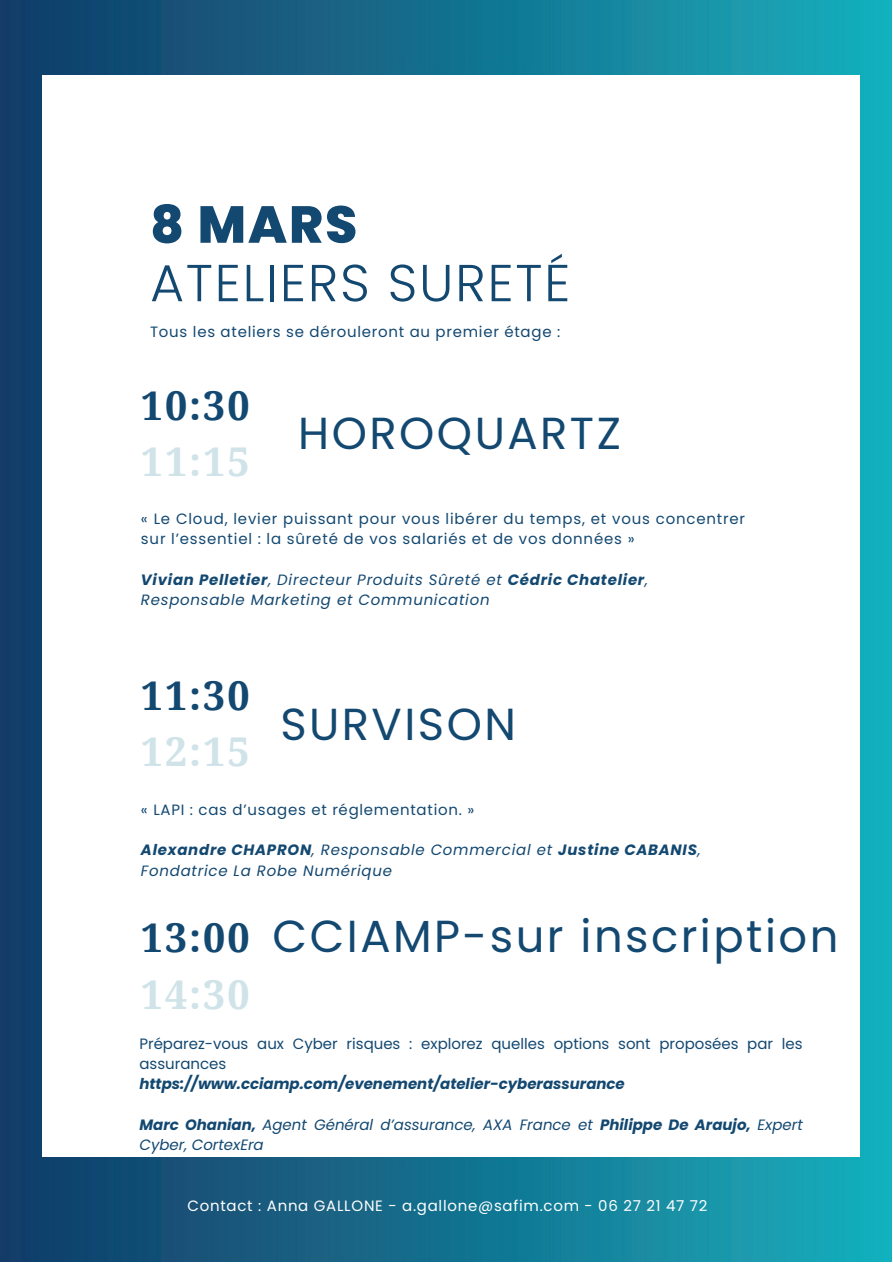
<style>
.page{position:relative;width:893px;height:1264px;background:#fff}
.page>*{position:absolute;margin:0;border:0;box-sizing:border-box;transform-origin:0 0}
.t1{font:300 51.9px "Poppins";letter-spacing:.035em;color:#134871}
.t2{font:800 51.9px "Poppins";color:#134871}
.t3{font:44.85px "Poppins";letter-spacing:.055em;color:#134871}
.t4{font:700 39.6px "Droid Serif";letter-spacing:.05em;color:#134871}
.t5{font:700 39.6px "Droid Serif";letter-spacing:.05em;color:#cfe3e8}
.t6{font:15px/20.2px "Poppins";letter-spacing:.05em;color:#134871}
.t7{font:italic 15px/20.2px "Poppins";letter-spacing:.05em;color:#134871}
.t8{font:italic 15px/20.2px "Poppins";color:#134871}
.t9{font:15px/20.2px "Poppins";color:#134871}
.t10{font:italic 700 15px "Poppins";color:#134871}
.t11{font:15px "Poppins";letter-spacing:.05em;color:#fff}
.s1{font-weight:700}
</style>
<div class="page">
<img style="left:0;top:165px;width:891px;height:540px">
<img style="left:0;top:0;width:891px;height:67px">
<img style="left:0;top:67px;width:891px;height:98px">
<img style="left:0;top:705px;width:891px;height:366px">
<img style="left:0;top:1071px;width:891px;height:190px">
<div style="left:42px;top:75px;width:819px;height:1081px;background:#fff"></div>
<h1 class="t2" style="left:150px;top:188px;width:209px">8 MARS</h1>
<h1 class="t1" style="left:150px;top:247px;width:421px">ATELIERS SURETÉ</h1>
<p class="t6" style="left:150px;top:322px;width:411px">Tous les ateliers se dérouleront au premier étage :</p>
<h3 class="t4" style="left:141px;top:383px;width:110px">10:30</h3>
<h3 class="t5" style="left:141px;top:439px;width:110px">11:15</h3>
<h2 class="t3" style="left:298px;top:402px;width:324px">HOROQUARTZ</h2>
<p class="t6" style="left:141px;top:509px;width:605px">« Le Cloud, levier puissant pour vous libérer du temps, et vous concentrer sur l’essentiel : la sûreté de vos salariés et de vos données »</p>
<p class="t7" style="left:141px;top:569px;width:508px"><span class="s1">Vivian Pelletier</span>, Directeur Produits Sûreté et <span class="s1">Cédric Chatelier</span>,<br>Responsable Marketing et Communication</p>
<h3 class="t4" style="left:141px;top:673px;width:110px">11:30</h3>
<h3 class="t5" style="left:141px;top:729px;width:110px">12:15</h3>
<h2 class="t3" style="left:280px;top:693px;width:237px">SURVISON</h2>
<p class="t6" style="left:141px;top:799px;width:335px">« LAPI : cas d’usages et réglementation. »</p>
<p class="t7" style="left:141px;top:840px;width:561px"><span class="s1">Alexandre CHAPRON</span>, Responsable Commercial et <span class="s1">Justine CABANIS</span>,<br>Fondatrice La Robe Numérique</p>
<h3 class="t4" style="left:141px;top:915px;width:110px">13:00</h3>
<h3 class="t5" style="left:141px;top:971px;width:110px">14:30</h3>
<h2 class="t3" style="left:272px;top:905px;width:567px">CCIAMP-sur inscription</h2>
<p class="t9" style="left:139px;top:1033px;width:664px">Préparez-vous aux Cyber risques : explorez quelles options sont proposées par les assurances</p>
<p class="t10" style="left:139px;top:1073px;width:487px">https://www.cciamp.com/evenement/atelier-cyberassurance</p>
<p class="t8" style="left:139px;top:1114px;width:664px"><span class="s1">Marc Ohanian,</span> Agent Général d’assurance, AXA France et <span class="s1">Philippe De Araujo,</span> Expert<br>Cyber, CortexEra</p>
<p class="t11" style="left:187px;top:1195px;width:521px">Contact : Anna GALLONE - a.gallone@safim.com - 06 27 21 47 72</p>
</div>
